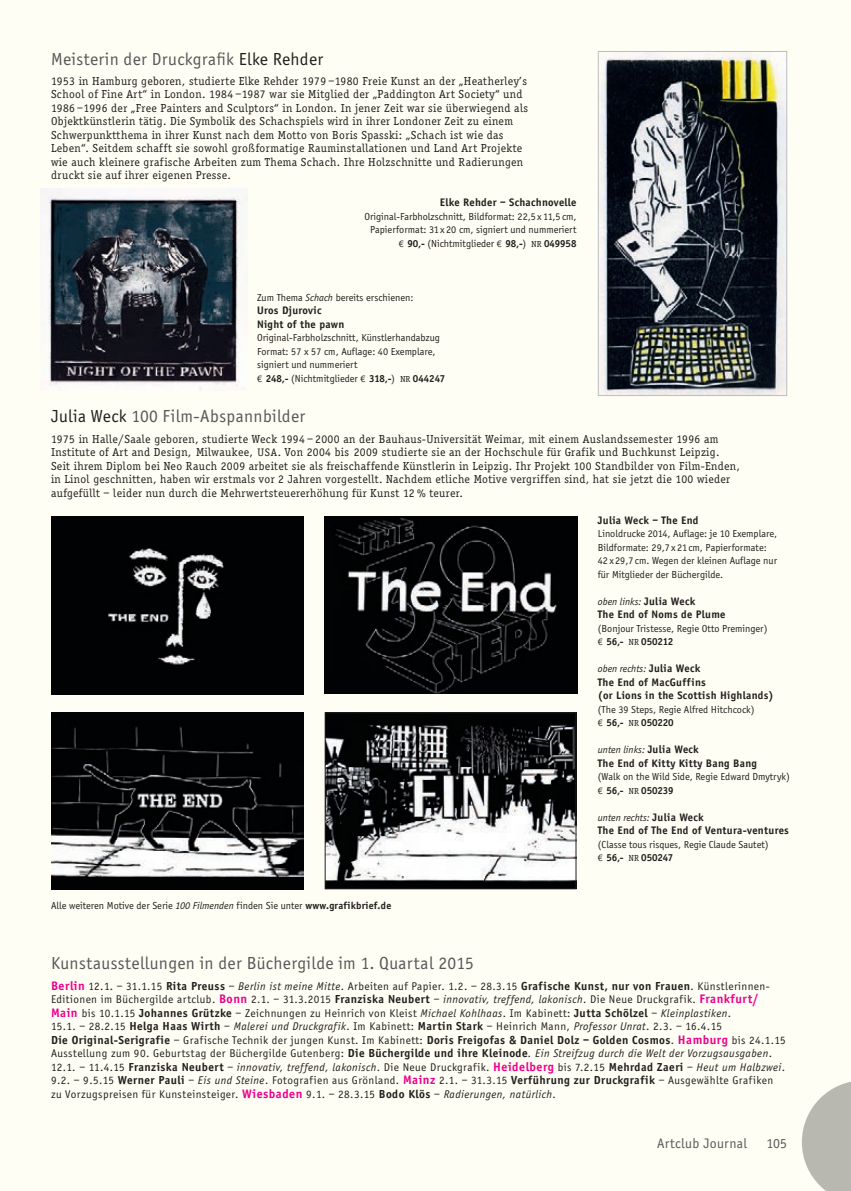
<style>
.page{position:relative;width:851px;height:1191px;background:#fff}
.page>*{position:absolute;margin:0;border:0;box-sizing:border-box;transform-origin:0 0}
.t1{font:18px "Officina Sans";letter-spacing:.02em;color:#57585a}
.t2{font:14.25px "Officina Sans";letter-spacing:.02em;color:#57585a}
.t3{font:12px/13.5px "Officina Serif";letter-spacing:.03em;color:#231f20}
.t4{font:700 12px "Officina Sans";letter-spacing:.035em;color:#231f20}
.t5{font:11.55px/13.5px "Officina Sans";letter-spacing:.035em;color:#231f20}
.t6{font:700 11.25px/13.5px "Officina Sans";letter-spacing:.03em;color:#231f20}
.t7{font:10.5px/13.5px "Officina Sans";color:#231f20}
.t8{font:italic 10.5px "Officina Sans";color:#231f20}
.t9{font:700 10.5px "Officina Serif";letter-spacing:-.01em;color:#231f20}
.s1{color:#231f20}
.s2{font-family:"Linotype Euro Font Rto S";font-size:9.75px}
.s3{font-weight:700}
.s4{font-family:"Officina Serif";font-size:9px}
.s5{font-family:"Officina Serif";font-weight:700}
.s6{font-style:italic}
.s7{font-size:11.25px}
.s8{font-weight:700;font-style:normal;font-size:11.25px}
.s9{font-family:"Linotype Euro Font Rto S";font-weight:400;font-size:9.75px}
.s10{font-family:"Officina Sans"}
.s11{font-weight:400;font-size:9px}
.s12{font-weight:700;font-size:12.75px;color:#ed028c}
.s13{font-weight:700;font-size:12px}
.s14{font-weight:400;font-size:11.55px}
.s15{font-size:12.75px;color:#ed028c}
</style>
<div class="page">
<div style="left:0;top:0;width:850px;height:1190px;background:#fffef4"></div>
<img style="left:599px;top:53px;width:186px;height:341px">
<div style="left:597px;top:51px;width:190px;height:345px;border:1px solid #bcbdc0"></div>
<img style="left:51px;top:517px;width:252px;height:177px">
<img style="left:41px;top:189px;width:207px;height:202px">
<img style="left:51px;top:712px;width:252px;height:177px">
<img style="left:325px;top:516px;width:252px;height:177px">
<img style="left:327px;top:714px;width:247px;height:173px">
<div style="left:325px;top:712px;width:251px;height:177px;border:1px solid #231f20"></div>
<svg style="left:801px;top:1080px;width:50px;height:111px"></svg>
<h1 class="t1" style="left:51px;top:48px;width:274px">Meisterin der Druckgrafik <span class="s1">Elke Rehder</span></h1>
<p class="t3" style="left:51px;top:74px;width:478px">1953 in Hamburg geboren, studierte Elke Rehder 1979 –1980 Freie Kunst an der „Heatherley’s School of Fine Art“ in London. 1984 –1987 war sie Mitglied der „Paddington Art Society“ und 1986 –1996 der „Free Painters and Sculptors“ in London. In jener Zeit war sie überwiegend als Objektkünstlerin tätig. Die Symbolik des Schachspiels wird in ihrer Londoner Zeit zu einem Schwerpunktthema in ihrer Kunst nach dem Motto von Boris Spasski: „Schach ist wie das Leben“. Seitdem schafft sie sowohl großformatige Rauminstallationen und Land Art Projekte wie auch kleinere grafische Arbeiten zum Thema Schach. Ihre Holzschnitte und Radierungen druckt sie auf ihrer eigenen Presse.</p>
<p class="t6" style="left:440px;top:196px;width:138px">Elke Rehder – Schachnovelle</p>
<p class="t7" style="left:364px;top:210px;width:214px;text-align:right">Original-Farbholzschnitt, Bildformat: 22,5 x 11,5 cm,<br>Papierformat: 31 x 20 cm, signiert und nummeriert<br><span class="s2">F</span> <span class="s3">90,-</span> (Nichtmitglieder <span class="s2">F</span> <span class="s3">98,-</span>) <span class="s4">NR</span> <span class="s5">049958</span></p>
<p class="t7" style="left:257px;top:291px;width:158px">Zum Thema <span class="s6">Schach</span> bereits erschienen:</p>
<p class="t6" style="left:257px;top:304px;width:89px">Uros Djurovic<br>Night of the pawn</p>
<p class="t7" style="left:257px;top:331px;width:189px">Original-Farbholzschnitt, Künstlerhandabzug Format: 57 x 57 cm, Auflage: 40 Exemplare, signiert und nummeriert<br><span class="s2">F</span> <span class="s3">248,-</span> (Nichtmitglieder <span class="s2">F</span> <span class="s3">318,-</span>) <span class="s4">NR</span> <span class="s5">044247</span></p>
<h1 class="t1" style="left:51px;top:406px;width:256px"><span class="s1">Julia Weck</span> 100 Film-Abspannbilder</h1>
<p class="t3" style="left:51px;top:432px;width:690px">1975 in Halle/Saale geboren, studierte Weck 1994 – 2000 an der Bauhaus-Universität Weimar, mit einem Auslandssemester 1996 am Institute of Art and Design, Milwaukee, <span class="s7">USA</span>. Von 2004 bis 2009 studierte sie an der Hochschule für Grafik und Buchkunst Leipzig.<br>Seit ihrem Diplom bei Neo Rauch 2009 arbeitet sie als freischaffende Künstlerin in Leipzig. Ihr Projekt 100 Standbilder von Film-Enden, in Linol geschnitten, haben wir erstmals vor 2 Jahren vorgestellt. Nachdem etliche Motive vergriffen sind, hat sie jetzt die 100 wieder aufgefüllt – leider nun durch die Mehrwertsteuererhöhung für Kunst 12 % teurer.</p>
<p class="t7" style="left:51px;top:898px;width:342px">Alle weiteren Motive der Serie <span class="s6">100 Filmenden</span> finden Sie unter <span class="s3">www.grafikbrief.de</span></p>
<p class="t6" style="left:597px;top:513px;width:102px">Julia Weck – The End</p>
<p class="t7" style="left:597px;top:527px;width:181px">Linoldrucke 2014, Auflage: je 10 Exemplare, Bildformate: 29,7 x 21 cm, Papierformate:<br>42 x 29,7 cm. Wegen der kleinen Auflage nur für Mitglieder der Büchergilde.</p>
<p class="t8" style="left:597px;top:595px;width:99px">oben links: <span class="s8">Julia Weck</span></p>
<p class="t6" style="left:597px;top:607px;width:129px">The End of Noms de Plume</p>
<p class="t7" style="left:597px;top:621px;width:171px">(Bonjour Tristesse, Regie Otto Preminger)</p>
<p class="t9" style="left:597px;top:635px;width:77px"><span class="s9">F</span> <span class="s10">56,-</span> <span class="s11">NR</span> 050212</p>
<p class="t8" style="left:597px;top:663px;width:104px">oben rechts: <span class="s8">Julia Weck</span></p>
<p class="t6" style="left:597px;top:675px;width:177px">The End of MacGuffins<br>(or Lions in the Scottish Highlands)</p>
<p class="t7" style="left:597px;top:702px;width:158px">(The 39 Steps, Regie Alfred Hitchcock)</p>
<p class="t9" style="left:597px;top:716px;width:77px"><span class="s9">F</span> <span class="s10">56,-</span> <span class="s11">NR</span> 050220</p>
<p class="t8" style="left:597px;top:744px;width:102px">unten links: <span class="s8">Julia Weck</span></p>
<p class="t6" style="left:597px;top:756px;width:161px">The End of Kitty Kitty Bang Bang</p>
<p class="t7" style="left:597px;top:770px;width:193px">(Walk on the Wild Side, Regie Edward Dmytryk)</p>
<p class="t9" style="left:597px;top:784px;width:77px"><span class="s9">F</span> <span class="s10">56,-</span> <span class="s11">NR</span> 050239</p>
<p class="t8" style="left:597px;top:811px;width:107px">unten rechts: <span class="s8">Julia Weck</span></p>
<p class="t6" style="left:597px;top:823px;width:192px">The End of The End of Ventura-ventures</p>
<p class="t7" style="left:597px;top:837px;width:172px">(Classe tous risques, Regie Claude Sautet)</p>
<p class="t9" style="left:597px;top:851px;width:77px"><span class="s9">F</span> <span class="s10">56,-</span> <span class="s11">NR</span> 050247</p>
<h1 class="t1" style="left:51px;top:953px;width:424px">Kunstausstellungen in der Büchergilde im 1. Quartal 2015</h1>
<p class="t5" style="left:51px;top:979px;width:720px"><span class="s12">Berlin</span> 12.1. – 31.1.15 <span class="s13">Rita Preuss</span> – <span class="s6">Berlin ist meine Mitte</span>. Arbeiten auf Papier. 1.2. – 28.3.15 <span class="s13">Grafische Kunst, nur von Frauen</span>. Künstlerinnen-Editionen im Büchergilde artclub. <span class="s12">Bonn</span> 2.1. – 31.3.2015 <span class="s13">Franziska Neubert</span> – <span class="s6">innovativ, treffend, lakonisch</span>. Die Neue Druckgrafik. <span class="s12">Frankfurt/ Main</span> bis 10.1.15 <span class="s13">Johannes Grützke</span> – Zeichnungen zu Heinrich von Kleist <span class="s6">Michael Kohlhaas</span>. Im Kabinett: <span class="s13">Jutta Schölzel</span> – <span class="s6">Kleinplastiken</span>.<br>15.1. – 28.2.15 <span class="s13">Helga Haas Wirth</span> – <span class="s6">Malerei und Druckgrafik</span>. Im Kabinett: <span class="s13">Martin Stark</span> – Heinrich Mann, <span class="s6">Professor Unrat</span>. 2.3. – 16.4.15</p>
<p class="t4" style="left:51px;top:1032px;width:736px">Die Original-Serigrafie <span class="s14">– Grafische Technik der jungen Kunst. Im Kabinett:</span> Doris Freigofas &amp; Daniel Dolz – Golden Cosmos<span class="s14">.</span> <span class="s15">Hamburg</span> <span class="s14">bis 24.1.15</span></p>
<p class="t5" style="left:51px;top:1046px;width:735px">Ausstellung zum 90. Geburtstag der Büchergilde Gutenberg: <span class="s13">Die Büchergilde und ihre Kleinode</span><span class="s6">. Ein Streifzug durch die Welt der Vorzugsausgaben</span>.<br>12.1. – 11.4.15 <span class="s13">Franziska Neubert</span> – <span class="s6">innovativ, treffend, lakonisch</span>. Die Neue Druckgrafik. <span class="s12">Heidelberg</span> bis 7.2.15 <span class="s13">Mehrdad Zaeri</span> – <span class="s6">Heut um Halbzwei</span>.<br>9.2. – 9.5.15 <span class="s13">Werner Pauli</span> – <span class="s6">Eis und Steine</span>. Fotografien aus Grönland. <span class="s12">Mainz</span> 2.1. – 31.3.15 <span class="s13">Verführung zur Druckgrafik</span> – Ausgewählte Grafiken zu Vorzugspreisen für Kunsteinsteiger. <span class="s12">Wiesbaden</span> 9.1. – 28.3.15 <span class="s13">Bodo Klös</span> – <span class="s6">Radierungen, natürlich</span>.</p>
<p class="t2" style="left:656px;top:1135px;width:92px">Artclub Journal</p>
<p class="t2" style="left:766px;top:1135px;width:22px">105</p>
</div>
